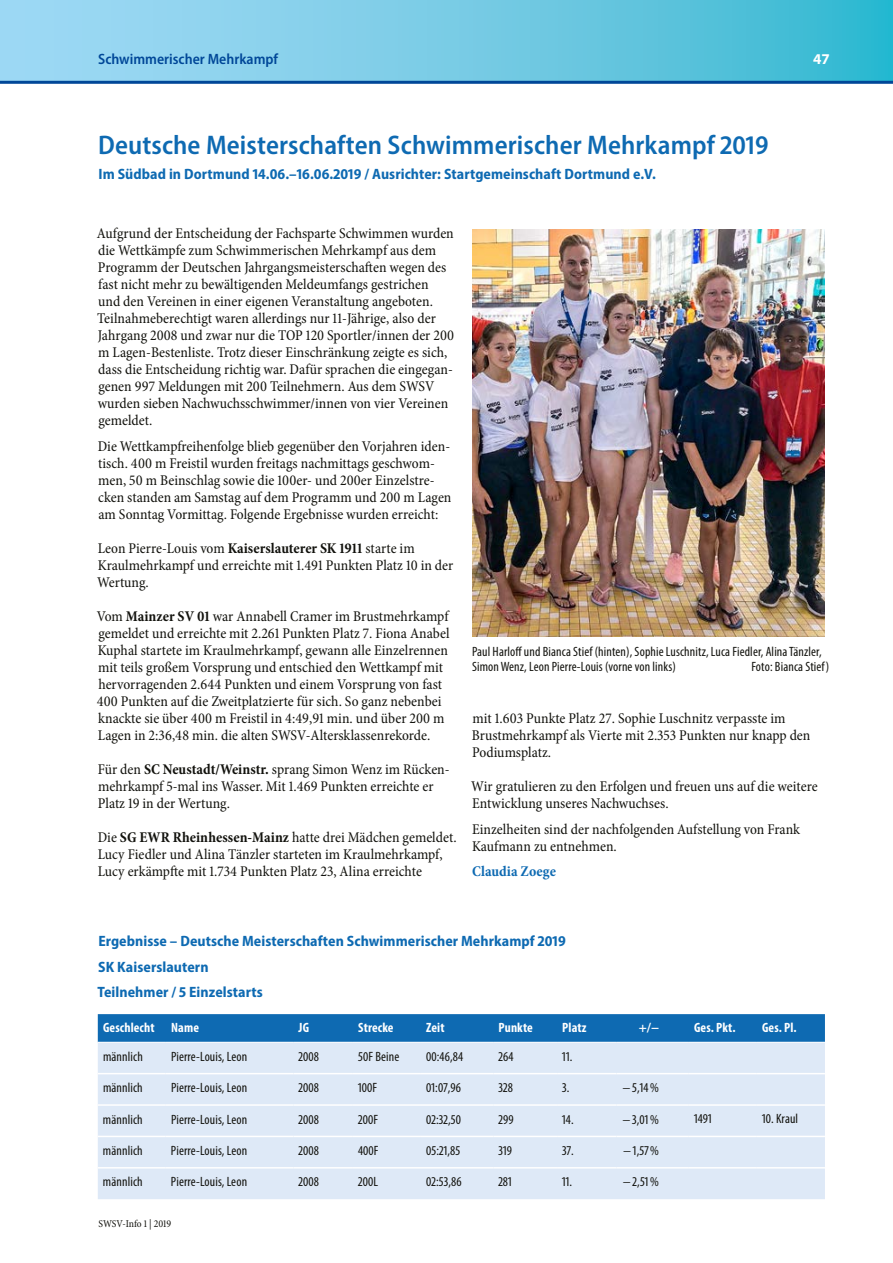
<style>
.page{position:relative;width:893px;height:1263px;background:#fff}
.page>*{position:absolute;margin:0;border:0;box-sizing:border-box;transform-origin:0 0}
.t1{font:600 semi-condensed 27px "Myriad Pro";letter-spacing:.005em;color:#0e6ab2}
.t2{font:condensed 15px/17px "Minion Pro";letter-spacing:.005em;color:#12120d}
.t3{font:700 semi-condensed 15px/25.5px "Myriad Pro";letter-spacing:.005em;color:#0e6ab2}
.t4{font:600 semi-condensed 15px "Myriad Pro";color:#004798}
.t5{font:700 condensed 15px "Minion Pro";letter-spacing:.005em;color:#0e6ab2}
.t6{font:700 15px "Myriad Pro";color:#fff}
.t7{font:condensed 13.5px/15px "Myriad Pro";letter-spacing:.01em;color:#12120d}
.t8{font:700 condensed 13.5px "Myriad Pro";letter-spacing:.01em;color:#fff}
.t9{font:condensed 10.5px "Minion Pro";letter-spacing:-.005em;color:#12120d}
.s1{font-weight:700}
</style>
<div class="page">
<img style="left:472px;top:230px;width:353px;height:406px">
<svg style="left:98px;top:1014px;width:727px;height:28px;background:#116bb3"></svg>
<div style="left:98px;top:1043px;width:727px;height:156px;background:#dee9f7"></div>
<hr style="left:98px;top:1073px;width:68px;height:1px;background:#fff">
<hr style="left:166px;top:1073px;width:127px;height:1px;background:#fff">
<hr style="left:293px;top:1073px;width:60px;height:1px;background:#fff">
<hr style="left:353px;top:1073px;width:68px;height:1px;background:#fff">
<hr style="left:421px;top:1073px;width:72px;height:1px;background:#fff">
<hr style="left:493px;top:1073px;width:64px;height:1px;background:#fff">
<hr style="left:557px;top:1073px;width:60px;height:1px;background:#fff">
<hr style="left:617px;top:1073px;width:72px;height:1px;background:#fff">
<hr style="left:689px;top:1073px;width:68px;height:1px;background:#fff">
<hr style="left:757px;top:1073px;width:68px;height:1px;background:#fff">
<hr style="left:98px;top:1104px;width:68px;height:2px;background:#fff">
<hr style="left:166px;top:1104px;width:127px;height:2px;background:#fff">
<hr style="left:293px;top:1104px;width:60px;height:2px;background:#fff">
<hr style="left:353px;top:1104px;width:68px;height:2px;background:#fff">
<hr style="left:421px;top:1104px;width:72px;height:2px;background:#fff">
<hr style="left:493px;top:1104px;width:64px;height:2px;background:#fff">
<hr style="left:557px;top:1104px;width:60px;height:2px;background:#fff">
<hr style="left:617px;top:1104px;width:72px;height:2px;background:#fff">
<hr style="left:689px;top:1104px;width:68px;height:2px;background:#fff">
<hr style="left:757px;top:1104px;width:68px;height:2px;background:#fff">
<hr style="left:98px;top:1136px;width:68px;height:1px;background:#fff">
<hr style="left:166px;top:1136px;width:127px;height:1px;background:#fff">
<hr style="left:293px;top:1136px;width:60px;height:1px;background:#fff">
<hr style="left:353px;top:1136px;width:68px;height:1px;background:#fff">
<hr style="left:421px;top:1136px;width:72px;height:1px;background:#fff">
<hr style="left:493px;top:1136px;width:64px;height:1px;background:#fff">
<hr style="left:557px;top:1136px;width:60px;height:1px;background:#fff">
<hr style="left:617px;top:1136px;width:72px;height:1px;background:#fff">
<hr style="left:689px;top:1136px;width:68px;height:1px;background:#fff">
<hr style="left:757px;top:1136px;width:68px;height:1px;background:#fff">
<hr style="left:98px;top:1167px;width:68px;height:1px;background:#fff">
<hr style="left:166px;top:1167px;width:127px;height:1px;background:#fff">
<hr style="left:293px;top:1167px;width:60px;height:1px;background:#fff">
<hr style="left:353px;top:1167px;width:68px;height:1px;background:#fff">
<hr style="left:421px;top:1167px;width:72px;height:1px;background:#fff">
<hr style="left:493px;top:1167px;width:64px;height:1px;background:#fff">
<hr style="left:557px;top:1167px;width:60px;height:1px;background:#fff">
<hr style="left:617px;top:1167px;width:72px;height:1px;background:#fff">
<hr style="left:689px;top:1167px;width:68px;height:1px;background:#fff">
<hr style="left:757px;top:1167px;width:68px;height:1px;background:#fff">
<svg style="left:0;top:0;width:893px;height:81px;background:#72cae4"></svg>
<hr style="left:0;top:81px;width:893px;height:3px;background:#004798">
<p class="t4" style="left:98px;top:49px;width:182px">Schwimmerischer Mehrkampf</p>
<p class="t6" style="left:813px;top:49px;width:18px">47</p>
<h1 class="t1" style="left:98px;top:128px;width:672px">Deutsche Meisterschaften Schwimmerischer Mehrkampf 2019</h1>
<p class="t3" style="left:98px;top:160px;width:559px">Im Südbad in Dortmund 14.06.–16.06.2019 / Ausrichter: Startgemeinschaft Dortmund e.V.</p>
<p class="t2" style="left:97px;top:225px;width:359px">Aufgrund der Entscheidung der Fachsparte Schwimmen wurden die Wettkämpfe zum Schwimmerischen Mehrkampf aus dem Programm der Deutschen Jahrgangsmeisterschaften wegen des fast nicht mehr zu bewältigenden Meldeumfangs gestrichen<br>und den Vereinen in einer eigenen Veranstaltung angeboten.<br>Teilnahmeberechtigt waren allerdings nur 11-Jährige, also der Jahrgang 2008 und zwar nur die TOP 120 Sportler/innen der 200 m Lagen-Bestenliste. Trotz dieser Einschränkung zeigte es sich, dass die Entscheidung richtig war. Dafür sprachen die eingegan&shy;genen 997 Meldungen mit 200 Teilnehmern. Aus dem SWSV wurden sieben Nachwuchsschwimmer/innen von vier Vereinen gemeldet.</p>
<p class="t2" style="left:98px;top:438px;width:355px">Die Wettkampfreihenfolge blieb gegenüber den Vorjahren iden&shy;tisch. 400 m Freistil wurden freitags nachmittags geschwom&shy;men, 50 m Beinschlag sowie die 100er- und 200er Einzelstre&shy;cken standen am Samstag auf dem Programm und 200 m Lagen am Sonntag Vormittag. Folgende Ergebnisse wurden erreicht:</p>
<p class="t2" style="left:97px;top:540px;width:358px">Leon Pierre-Louis vom <span class="s1">Kaiserslauterer SK 1911</span> starte im<br>Kraulmehrkampf und erreichte mit 1.491 Punkten Platz 10 in der<br>Wertung.</p>
<p class="t2" style="left:97px;top:608px;width:354px">Vom <span class="s1">Mainzer SV 01</span> war Annabell Cramer im Brustmehrkampf gemeldet und erreichte mit 2.261 Punkten Platz 7. Fiona Anabel Kuphal startete im Kraulmehrkampf, gewann alle Einzelrennen mit teils großem Vorsprung und entschied den Wettkampf mit hervorragenden 2.644 Punkten und einem Vorsprung von fast 400 Punkten auf die Zweitplatzierte für sich. So ganz nebenbei knackte sie über 400 m Freistil in 4:49,91 min. und über 200 m Lagen in 2:36,48 min. die alten SWSV-Altersklassenrekorde.</p>
<p class="t2" style="left:98px;top:761px;width:353px">Für den <span class="s1">SC Neustadt/Weinstr.</span> sprang Simon Wenz im Rücken&shy;mehrkampf 5-mal ins Wasser. Mit 1.469 Punkten erreichte er<br>Platz 19 in der Wertung.</p>
<p class="t2" style="left:98px;top:829px;width:360px">Die <span class="s1">SG EWR Rheinhessen-Mainz</span> hatte drei Mädchen gemeldet.<br>Lucy Fiedler und Alina Tänzler starteten im Kraulmehrkampf,<br>Lucy erkämpfte mit 1.734 Punkten Platz 23, Alina erreichte</p>
<p class="t7" style="left:472px;top:644px;width:351px">Paul Harloff und Bianca Stief (hinten), Sophie Luschnitz, Luca Fiedler, Alina Tänzler,<br>Simon Wenz, Leon Pierre-Louis (vorne von links)</p>
<p class="t7" style="left:751px;top:659px;width:79px">Foto: Bianca Stief)</p>
<p class="t2" style="left:472px;top:710px;width:340px">mit 1.603 Punkte Platz 27. Sophie Luschnitz verpasste im<br>Brustmehrkampf als Vierte mit 2.353 Punkten nur knapp den<br>Podiumsplatz.</p>
<p class="t2" style="left:471px;top:778px;width:348px">Wir gratulieren zu den Erfolgen und freuen uns auf die weitere<br>Entwicklung unseres Nachwuchses.</p>
<p class="t2" style="left:472px;top:820px;width:330px">Einzelheiten sind der nachfolgenden Aufstellung von Frank<br>Kaufmann zu entnehmen.</p>
<p class="t5" style="left:472px;top:861px;width:85px">Claudia Zoege</p>
<p class="t3" style="left:97px;top:928px;width:470px">Ergebnisse – Deutsche Meisterschaften Schwimmerischer Mehrkampf 2019<br>SK Kaiserslautern<br>Teilnehmer / 5 Einzelstarts</p>
<p class="t8" style="left:103px;top:1019px;width:97px">Geschlecht Name</p>
<p class="t8" style="left:299px;top:1019px;width:12px">JG</p>
<p class="t8" style="left:358px;top:1019px;width:37px">Strecke</p>
<p class="t8" style="left:426px;top:1019px;width:20px">Zeit</p>
<p class="t8" style="left:498px;top:1019px;width:36px">Punkte</p>
<p class="t8" style="left:562px;top:1019px;width:26px">Platz</p>
<p class="t8" style="left:639px;top:1019px;width:22px">+/−</p>
<p class="t8" style="left:694px;top:1019px;width:43px">Ges. Pkt.</p>
<p class="t8" style="left:762px;top:1019px;width:36px">Ges. Pl.</p>
<p class="t7" style="left:103px;top:1049px;width:41px">männlich</p>
<p class="t7" style="left:171px;top:1049px;width:78px">Pierre-Louis, Leon</p>
<p class="t7" style="left:299px;top:1049px;width:22px">2008</p>
<p class="t7" style="left:358px;top:1049px;width:43px">50F Beine</p>
<p class="t7" style="left:426px;top:1049px;width:39px">00:46,84</p>
<p class="t7" style="left:498px;top:1049px;width:17px">264</p>
<p class="t7" style="left:562px;top:1049px;width:12px">11.</p>
<p class="t7" style="left:103px;top:1080px;width:41px">männlich</p>
<p class="t7" style="left:171px;top:1080px;width:78px">Pierre-Louis, Leon</p>
<p class="t7" style="left:299px;top:1080px;width:22px">2008</p>
<p class="t7" style="left:358px;top:1080px;width:21px">100F</p>
<p class="t7" style="left:426px;top:1080px;width:36px">01:07,96</p>
<p class="t7" style="left:498px;top:1080px;width:16px">328</p>
<p class="t7" style="left:562px;top:1080px;width:9px">3.</p>
<p class="t7" style="left:622px;top:1080px;width:38px">− 5,14 %</p>
<p class="t7" style="left:103px;top:1111px;width:41px">männlich</p>
<p class="t7" style="left:171px;top:1111px;width:78px">Pierre-Louis, Leon</p>
<p class="t7" style="left:299px;top:1111px;width:22px">2008</p>
<p class="t7" style="left:358px;top:1111px;width:21px">200F</p>
<p class="t7" style="left:426px;top:1111px;width:36px">02:32,50</p>
<p class="t7" style="left:498px;top:1111px;width:17px">299</p>
<p class="t7" style="left:562px;top:1111px;width:13px">14.</p>
<p class="t7" style="left:622px;top:1111px;width:38px">− 3,01 %</p>
<p class="t7" style="left:694px;top:1110px;width:19px">1491</p>
<p class="t7" style="left:762px;top:1110px;width:38px">10. Kraul</p>
<p class="t7" style="left:103px;top:1143px;width:41px">männlich</p>
<p class="t7" style="left:171px;top:1143px;width:78px">Pierre-Louis, Leon</p>
<p class="t7" style="left:299px;top:1143px;width:22px">2008</p>
<p class="t7" style="left:358px;top:1143px;width:22px">400F</p>
<p class="t7" style="left:426px;top:1143px;width:36px">05:21,85</p>
<p class="t7" style="left:498px;top:1143px;width:15px">319</p>
<p class="t7" style="left:562px;top:1143px;width:13px">37.</p>
<p class="t7" style="left:623px;top:1143px;width:37px">− 1,57 %</p>
<p class="t7" style="left:103px;top:1174px;width:41px">männlich</p>
<p class="t7" style="left:171px;top:1174px;width:78px">Pierre-Louis, Leon</p>
<p class="t7" style="left:298px;top:1174px;width:22px">2008</p>
<p class="t7" style="left:358px;top:1174px;width:21px">200L</p>
<p class="t7" style="left:426px;top:1174px;width:37px">02:53,86</p>
<p class="t7" style="left:498px;top:1174px;width:15px">281</p>
<p class="t7" style="left:562px;top:1174px;width:12px">11.</p>
<p class="t7" style="left:623px;top:1174px;width:38px">− 2,51 %</p>
<p class="t9" style="left:98px;top:1217px;width:74px">SWSV-Info 1 | 2019</p>
</div>
